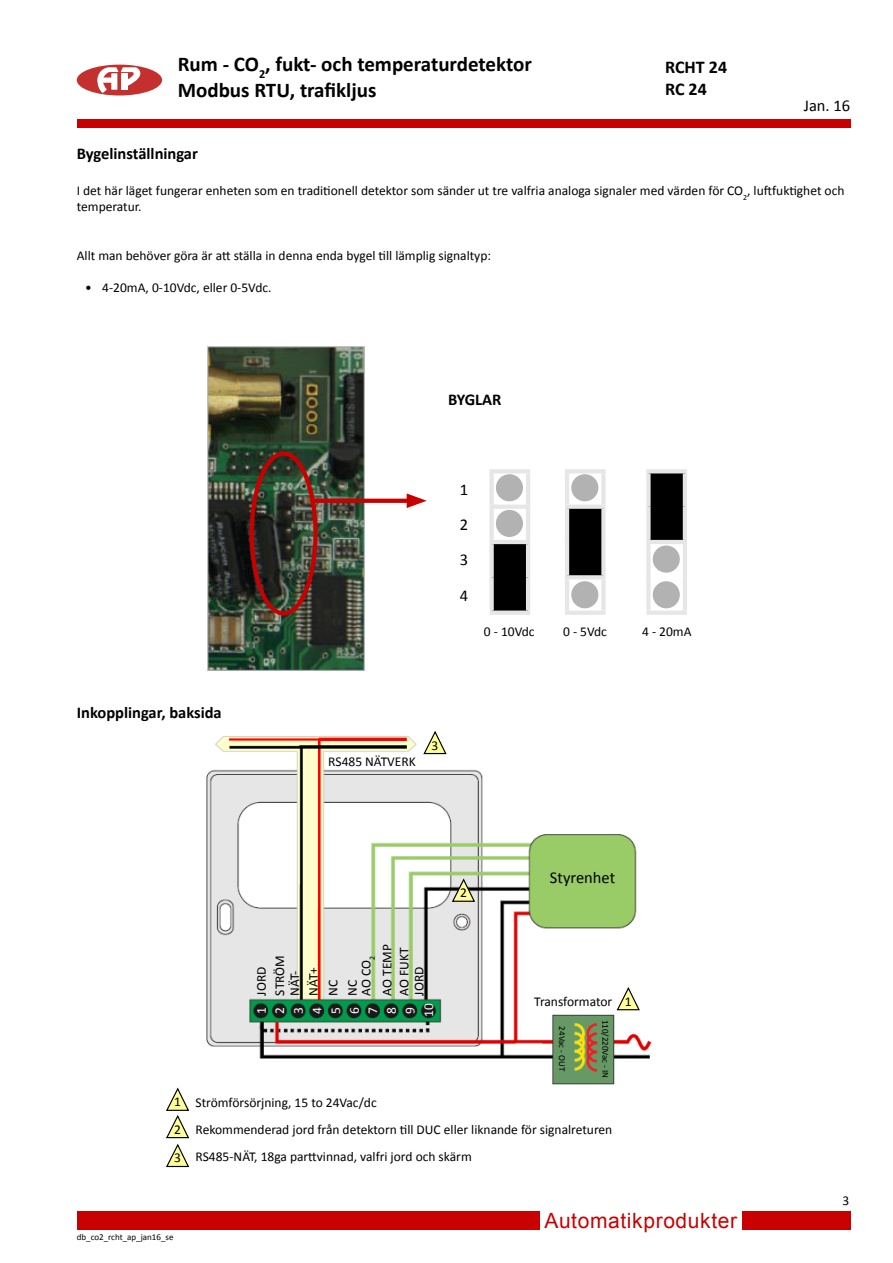
<style>
.page{position:relative;width:893px;height:1263px;background:#fff}
.page>*{position:absolute;margin:0;border:0;box-sizing:border-box;transform-origin:0 0}
.t1{font:700 21px/25.2px "Calibri";color:#000}
.t2{font:21px "Arial";letter-spacing:.03em;color:#c80000}
.t3{font:700 18px/21.6px "Calibri";color:#000}
.t4{font:700 16.5px "Calibri";color:#000}
.t5{font:16.5px/35.4px "Calibri";color:#000;text-align:justify}
.t6{font:13.5px/19.2px "Calibri";color:#000}
.t7{font:13.5px/18.6px "Calibri";color:#fff}
.t8{font:9px "Calibri";color:#000}
</style>
<div class="page">
<div style="left:77px;top:120px;width:774px;height:8px;background:#c80000"></div>
<div style="left:77px;top:65px;width:85px;height:30px;background:#c4302d;border-radius:50%"></div>
<svg style="left:96px;top:67px;width:54px;height:26px"></svg>
<div style="left:77px;top:1211px;width:774px;height:19px;background:#c80000"></div>
<div style="left:540px;top:1209px;width:202px;height:22px;background:#fff"></div>
<div style="left:496px;top:474px;width:27px;height:27px;background:#b2b2b2;border-radius:50%"></div>
<div style="left:494px;top:544px;width:32px;height:66px;background:#000"></div>
<hr style="left:489px;top:469px;width:41px;height:4px;background:#e6e6e6">
<div style="left:489px;top:473px;width:5px;height:31px;background:#e6e6e6"></div>
<hr style="left:526px;top:473px;width:4px;height:31px;background:#e6e6e6">
<div style="left:489px;top:504px;width:41px;height:5px;background:#e6e6e6"></div>
<div style="left:489px;top:509px;width:5px;height:31px;background:#e6e6e6"></div>
<hr style="left:526px;top:509px;width:4px;height:31px;background:#e6e6e6">
<hr style="left:489px;top:540px;width:41px;height:4px;background:#e6e6e6">
<div style="left:489px;top:544px;width:5px;height:33px;background:#e6e6e6"></div>
<hr style="left:526px;top:544px;width:4px;height:33px;background:#e6e6e6">
<div style="left:489px;top:577px;width:5px;height:33px;background:#e6e6e6"></div>
<hr style="left:526px;top:577px;width:4px;height:33px;background:#e6e6e6">
<div style="left:489px;top:610px;width:41px;height:5px;background:#e6e6e6"></div>
<div style="left:496px;top:510px;width:27px;height:27px;background:#b2b2b2;border-radius:50%"></div>
<div style="left:571px;top:474px;width:27px;height:27px;background:#b2b2b2;border-radius:50%"></div>
<div style="left:569px;top:509px;width:32px;height:66px;background:#000"></div>
<hr style="left:565px;top:469px;width:41px;height:4px;background:#e6e6e6">
<hr style="left:565px;top:473px;width:4px;height:31px;background:#e6e6e6">
<div style="left:601px;top:473px;width:5px;height:31px;background:#e6e6e6"></div>
<div style="left:565px;top:504px;width:41px;height:5px;background:#e6e6e6"></div>
<hr style="left:565px;top:509px;width:4px;height:33px;background:#e6e6e6">
<div style="left:601px;top:509px;width:5px;height:33px;background:#e6e6e6"></div>
<hr style="left:565px;top:579px;width:4px;height:31px;background:#e6e6e6">
<div style="left:601px;top:579px;width:5px;height:31px;background:#e6e6e6"></div>
<div style="left:565px;top:610px;width:41px;height:5px;background:#e6e6e6"></div>
<hr style="left:565px;top:542px;width:4px;height:33px;background:#e6e6e6">
<div style="left:601px;top:542px;width:5px;height:33px;background:#e6e6e6"></div>
<svg style="left:565px;top:575px;width:41px;height:4px"></svg>
<div style="left:571px;top:581px;width:27px;height:27px;background:#b2b2b2;border-radius:50%"></div>
<div style="left:651px;top:473px;width:32px;height:67px;background:#000"></div>
<hr style="left:646px;top:469px;width:41px;height:4px;background:#e6e6e6">
<div style="left:646px;top:473px;width:5px;height:34px;background:#e6e6e6"></div>
<hr style="left:683px;top:473px;width:4px;height:34px;background:#e6e6e6">
<div style="left:646px;top:544px;width:5px;height:33px;background:#e6e6e6"></div>
<hr style="left:683px;top:544px;width:4px;height:33px;background:#e6e6e6">
<div style="left:646px;top:577px;width:5px;height:33px;background:#e6e6e6"></div>
<hr style="left:683px;top:577px;width:4px;height:33px;background:#e6e6e6">
<div style="left:646px;top:610px;width:41px;height:5px;background:#e6e6e6"></div>
<div style="left:646px;top:507px;width:5px;height:33px;background:#e6e6e6"></div>
<hr style="left:683px;top:507px;width:4px;height:33px;background:#e6e6e6">
<hr style="left:646px;top:540px;width:41px;height:4px;background:#e6e6e6">
<div style="left:653px;top:581px;width:27px;height:27px;background:#b2b2b2;border-radius:50%"></div>
<div style="left:653px;top:545px;width:27px;height:28px;background:#b2b2b2;border-radius:50%"></div>
<img style="left:207px;top:346px;width:158px;height:325px">
<div style="left:250px;top:451px;width:68px;height:165px;border:4px solid #c80000;border-radius:50%"></div>
<svg style="left:312px;top:499px;width:95px;height:4px"></svg>
<svg style="left:407px;top:493px;width:20px;height:15px"></svg>
<svg style="left:166px;top:1087px;width:24px;height:81px"></svg>
<img style="left:206px;top:736px;width:446px;height:349px">
<svg style="left:451px;top:878px;width:25px;height:24px"></svg>
<svg style="left:422px;top:731px;width:26px;height:24px"></svg>
<svg style="left:616px;top:987px;width:25px;height:24px"></svg>
<h1 class="t1" style="left:178px;top:52px;width:356px">Rum - CO<sub>2</sub>, fukt- och temperaturdetektor<br>Modbus RTU, trafikljus</h1>
<h2 class="t3" style="left:665px;top:57px;width:64px">RCHT 24<br>RC 24</h2>
<p class="t5" style="left:804px;top:88px;width:48px">Jan. 16</p>
<p class="t4" style="left:77px;top:143px;width:123px">Bygelinställningar</p>
<p class="t6" style="left:77px;top:182px;width:769px;line-height:16.2px">I det här läget fungerar enheten som en traditionell detektor som sänder ut tre valfria analoga signaler med värden för CO<sub>2</sub>, luftfuktighet och temperatur.</p>
<p class="t6" style="left:77px;top:246px;width:416px">Allt man behöver göra är att ställa in denna enda bygel till lämplig signaltyp:</p>
<p class="t6" style="left:85px;top:278px;width:188px">• 4-20mA, 0-10Vdc, eller 0-5Vdc.</p>
<p class="t4" style="left:448px;top:389px;width:55px">BYGLAR</p>
<p class="t4" style="left:77px;top:702px;width:147px">Inkopplingar, baksida</p>
<p class="t5" style="left:460px;top:471px;width:10px">1<br>2<br>3<br>4</p>
<p class="t6" style="left:484px;top:621px;width:52px">0 - 10Vdc</p>
<p class="t6" style="left:563px;top:621px;width:45px">0 - 5Vdc</p>
<p class="t6" style="left:642px;top:621px;width:51px">4 - 20mA</p>
<p class="t6" style="left:328px;top:752px;width:89px">RS485 NÄTVERK</p>
<p class="t6" style="left:432px;top:735px;width:8px">3</p>
<p class="t6" style="left:355px;top:995px;width:53px;line-height:21px;rotate:-90deg">AO CO<sub>2<br></sub>AO TEMP</p>
<p class="t6" style="left:397px;top:995px;width:50px;line-height:15px;rotate:-90deg">AO FUKT<br>JORD</p>
<p class="t6" style="left:252px;top:995px;width:42px;line-height:18.6px;rotate:-90deg">JORD<br>STRÖM</p>
<p class="t6" style="left:285px;top:995px;width:30px;rotate:-90deg">NÄT-<br>NÄT+<br>NC<br>NC</p>
<p class="t7" style="left:252px;top:1017px;width:15px;rotate:-90deg">1<br>2<br>3<br>4<br>5<br>6<br>7<br>8<br>9<br>10</p>
<p class="t6" style="left:460px;top:883px;width:8px">2</p>
<p class="t5" style="left:550px;top:860px;width:67px">Styrenhet</p>
<p class="t6" style="left:534px;top:992px;width:99px">Transformator 1</p>
<p class="t8" style="left:568px;top:1026px;width:46px;rotate:90deg">24Vac - OUT</p>
<p class="t8" style="left:611px;top:1019px;width:60px;rotate:90deg">110/220Vac - IN</p>
<p class="t6" style="left:174px;top:1092px;width:8px">1</p>
<p class="t6" style="left:174px;top:1119px;width:8px">2</p>
<p class="t6" style="left:174px;top:1148px;width:8px">3</p>
<p class="t6" style="left:196px;top:1089px;width:418px;line-height:27px">Strömförsörjning, 15 to 24Vac/dc<br>Rekommenderad jord från detektorn till DUC eller liknande för signalreturen<br>RS485-NÄT, 18ga parttvinnad, valfri jord och skärm</p>
<p class="t8" style="left:77px;top:1232px;width:98px">db_co2_rcht_ap_jan16_se</p>
<h1 class="t2" style="left:544px;top:1207px;width:194px">Automatikprodukter</h1>
<p class="t6" style="left:843px;top:1191px;width:8px">3</p>
</div>
